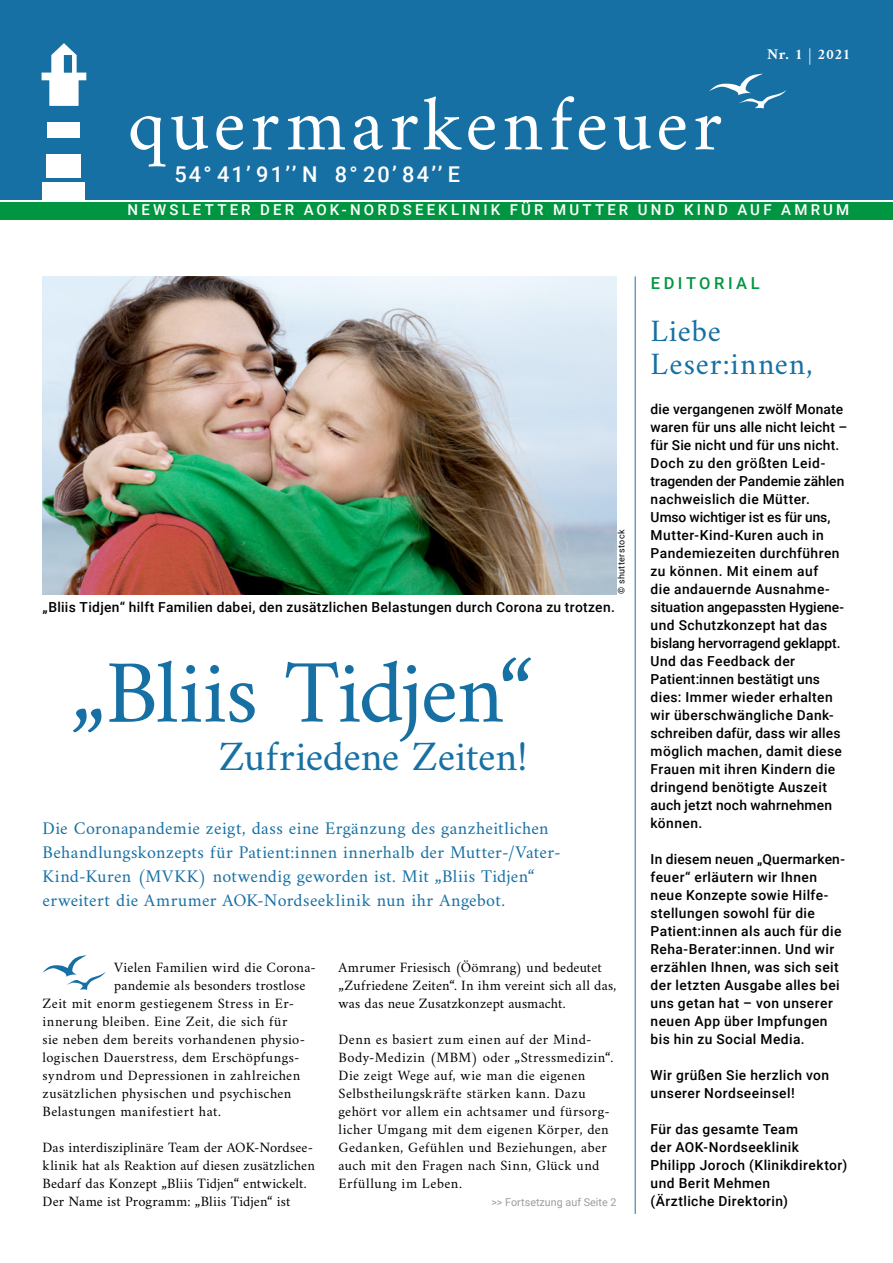
<style>
.page{position:relative;width:893px;height:1263px;background:#fff}
.page>*{position:absolute;margin:0;border:0;box-sizing:border-box;transform-origin:0 0}
.t1{font:90px "Amiri";letter-spacing:-.02em;color:#1770a4}
.t2{font:78px "Amiri";letter-spacing:.055em;color:#fff}
.t3{font:42px "Amiri";letter-spacing:-.01em;color:#1770a4}
.t4{font:31.5px/33px "Amiri";letter-spacing:.025em;color:#1770a4}
.t5{font:500 21.75px "Roboto";letter-spacing:.1em;color:#fff}
.t6{font:18px/24px "Amiri";letter-spacing:.015em;color:#1770a4}
.t7{font:500 16.5px "Roboto";letter-spacing:.215em;color:#009641}
.t8{font:500 15px "Roboto";letter-spacing:.21em;color:#fff}
.t9{font:700 15px "Amiri";letter-spacing:.03em;color:#fff}
.t10{font:14.4px/18px "Amiri";letter-spacing:.025em;color:#000}
.t11{font:500 13.8px/18px "Roboto";letter-spacing:.03em;color:#000}
.t12{font:10.8px "Roboto";color:#9d9d9c}
.t13{font:9px "Roboto";letter-spacing:.05em;color:#000}
</style>
<div class="page">
<div style="left:0;top:202px;width:893px;height:17px;background:#009641"></div>
<div style="left:0;top:0;width:893px;height:200px;background:#1770a4"></div>
<div style="left:42px;top:183px;width:43px;height:17px;background:#fff"></div>
<div style="left:47px;top:154px;width:34px;height:24px;background:#fff"></div>
<div style="left:48px;top:122px;width:32px;height:16px;background:#fff"></div>
<svg style="left:42px;top:43px;width:44px;height:63px"></svg>
<svg style="left:709px;top:74px;width:77px;height:35px"></svg>
<hr style="left:635px;top:276px;width:1px;height:938px;background:#1770a4">
<svg style="left:43px;top:955px;width:63px;height:35px"></svg>
<img style="left:43px;top:276px;width:574px;height:318px">
<h2 class="t2" style="left:128px;top:77px;width:596px">quermarkenfeuer</h2>
<h3 class="t5" style="left:174px;top:159px;width:287px">54° 41’ 91’’ N 8° 20’ 84’’ E</h3>
<p class="t9" style="left:767px;top:45px;width:85px">Nr. 1 | 2021</p>
<p class="t8" style="left:128px;top:199px;width:723px">NEWSLETTER DER AOK-NORDSEEKLINIK FÜR MUTTER UND KIND AUF AMRUM</p>
<p class="t13" style="left:615px;top:594px;width:66px;rotate:-90deg">© shutterstock</p>
<p class="t11" style="left:43px;top:598px;width:574px">„Bliis Tidjen“ hilft Familien dabei, den zusätzlichen Belastungen durch Corona zu trotzen.</p>
<h1 class="t1" style="left:71px;top:638px;width:462px">„Bliis Tidjen“</h1>
<h3 class="t3" style="left:219px;top:730px;width:310px">Zufriedene Zeiten!</h3>
<p class="t6" style="left:43px;top:816px;width:520px">Die Coronapandemie zeigt, dass eine Ergänzung des ganzheitlichen Behandlungskonzepts für Patient:innen innerhalb der Mutter-/Vater-Kind-Kuren (MVKK) notwendig geworden ist. Mit „Bliis Tidjen“ erweitert die Amrumer AOK-Nordseeklinik nun ihr Angebot.</p>
<p class="t10" style="left:114px;top:958px;width:203px">Vielen Familien wird die Corona-</p>
<p class="t10" style="left:114px;top:976px;width:193px">pandemie als besonders trostlose</p>
<p class="t10" style="left:43px;top:994px;width:253px">Zeit mit enorm gestiegenem Stress in Er-</p>
<p class="t10" style="left:43px;top:1012px;width:246px">innerung bleiben. Eine Zeit, die sich für</p>
<p class="t10" style="left:43px;top:1030px;width:264px">sie neben dem bereits vorhandenen physio-</p>
<p class="t10" style="left:43px;top:1048px;width:259px">logischen Dauerstress, dem Erschöpfungs-</p>
<p class="t10" style="left:43px;top:1066px;width:259px">syndrom und Depressionen in zahlreichen</p>
<p class="t10" style="left:43px;top:1084px;width:250px">zusätzlichen physischen und psychischen</p>
<p class="t10" style="left:43px;top:1102px;width:180px">Belastungen manifestiert hat.</p>
<p class="t10" style="left:43px;top:1138px;width:274px">Das interdisziplinäre Team der AOK-Nordsee&shy;klinik hat als Reaktion auf diesen zusätzlichen Bedarf das Konzept „Bliis Tidjen“ entwickelt.<br>Der Name ist Programm: „Bliis Tidjen“ ist</p>
<p class="t10" style="left:339px;top:958px;width:279px">Amrumer Friesisch (Öömrang) und bedeutet „Zufriedene Zeiten“. In ihm vereint sich all das, was das neue Zusatzkonzept ausmacht.</p>
<p class="t10" style="left:339px;top:1030px;width:276px">Denn es basiert zum einen auf der Mind-Body-Medizin (MBM) oder „Stressmedizin“.<br>Die zeigt Wege auf, wie man die eigenen Selbstheilungskräfte stärken kann. Dazu gehört vor allem ein achtsamer und fürsorg&shy;licher Umgang mit dem eigenen Körper, den Gedanken, Gefühlen und Beziehungen, aber auch mit den Fragen nach Sinn, Glück und Erfüllung im Leben.</p>
<p class="t12" style="left:491px;top:1195px;width:127px">&gt;&gt; Fortsetzung auf Seite 2</p>
<p class="t7" style="left:651px;top:271px;width:110px">EDITORIAL</p>
<h3 class="t4" style="left:651px;top:314px;width:164px">Liebe<br>Leser:innen,</h3>
<p class="t11" style="left:651px;top:400px;width:198px">die vergangenen zwölf Monate waren für uns alle nicht leicht – für Sie nicht und für uns nicht.<br>Doch zu den größten Leid&shy;tragenden der Pandemie zählen nachweislich die Mütter.<br>Umso wichtiger ist es für uns,<br>Mutter-Kind-Kuren auch in<br>Pandemiezeiten durchführen zu können. Mit einem auf<br>die andauernde Ausnahme&shy;situation angepassten Hygiene&shy;und Schutzkonzept hat das bislang hervorragend geklappt.<br>Und das Feedback der<br>Patient:innen bestätigt uns dies: Immer wieder erhalten wir überschwängliche Dank&shy;schreiben dafür, dass wir alles möglich machen, damit diese<br>Frauen mit ihren Kindern die dringend benötigte Auszeit auch jetzt noch wahrnehmen können.</p>
<p class="t11" style="left:651px;top:850px;width:196px">In diesem neuen „Quermarken&shy;feuer“ erläutern wir Ihnen neue Konzepte sowie Hilfe&shy;stellungen sowohl für die<br>Patient:innen als auch für die<br>Reha-Berater:innen. Und wir erzählen Ihnen, was sich seit der letzten Ausgabe alles bei uns getan hat – von unserer neuen App über Impfungen bis hin zu Social Media.</p>
<p class="t11" style="left:651px;top:1066px;width:180px">Wir grüßen Sie herzlich von unserer Nordseeinsel!</p>
<p class="t11" style="left:651px;top:1120px;width:198px">Für das gesamte Team<br>der AOK-Nordseeklinik<br>Philipp Joroch (Klinikdirektor) und Berit Mehmen<br>(Ärztliche Direktorin)</p>
</div>
